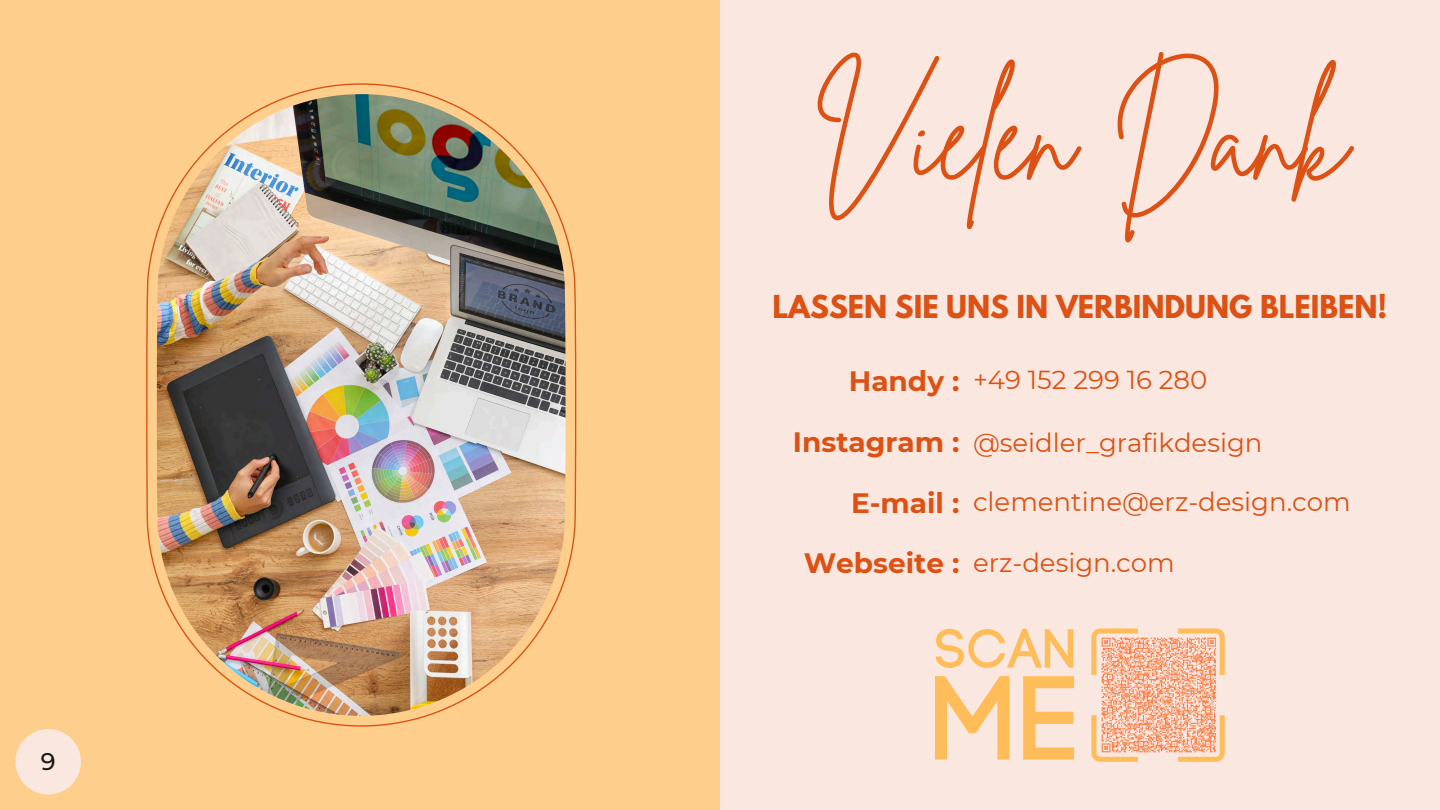
<style>
.page{position:relative;width:1440px;height:810px;background:#fae8e0}
.page>*{position:absolute;margin:0;border:0;box-sizing:border-box;transform-origin:0 0}
.t1{font:120px "Brittany Signature";color:#dd5114}
.t2{font:700 28px "Montserrat";color:#dd5114}
.t3{font:700 28px "League Spartan";color:#dd5114}
.t4{font:26px "Montserrat";color:#dd5114}
.t5{font:500 24px "Montserrat";color:#191919}
</style>
<div class="page">
<div style="left:0;top:0;width:720px;height:810px;background:#fecf8c"></div>
<svg style="left:146px;top:83px;width:431px;height:644px"></svg>
<img style="left:157px;top:94px;width:409px;height:622px">
<div style="left:15px;top:729px;width:66px;height:66px;background:#fae8e0;border-radius:50%"></div>
<svg style="left:1091px;top:628px;width:133px;height:134px"></svg>
<svg style="left:936px;top:629px;width:137px;height:39px"></svg>
<svg style="left:935px;top:676px;width:74px;height:84px"></svg>
<svg style="left:1023px;top:676px;width:51px;height:84px"></svg>
<p class="t5" style="left:41px;top:746px;width:16px">9</p>
<p class="t1" style="left:812px;top:59px;width:538px">Vielen Dank</p>
<p class="t3" style="left:773px;top:293px;width:616px">LASSEN SIE UNS IN VERBINDUNG BLEIBEN!</p>
<p class="t2" style="left:849px;top:364px;width:112px">Handy :</p>
<p class="t2" style="left:793px;top:425px;width:168px">Instagram :</p>
<p class="t2" style="left:851px;top:485px;width:110px">E-mail :</p>
<p class="t2" style="left:804px;top:546px;width:157px">Webseite :</p>
<h2 class="t4" style="left:973px;top:364px;width:236px">+49 152 299 16 280</h2>
<p class="t4" style="left:973px;top:427px;width:291px">@seidler_grafikdesign</p>
<p class="t4" style="left:973px;top:486px;width:379px">clementine@erz-design.com</p>
<p class="t4" style="left:973px;top:547px;width:203px">erz-design.com</p>
</div>
